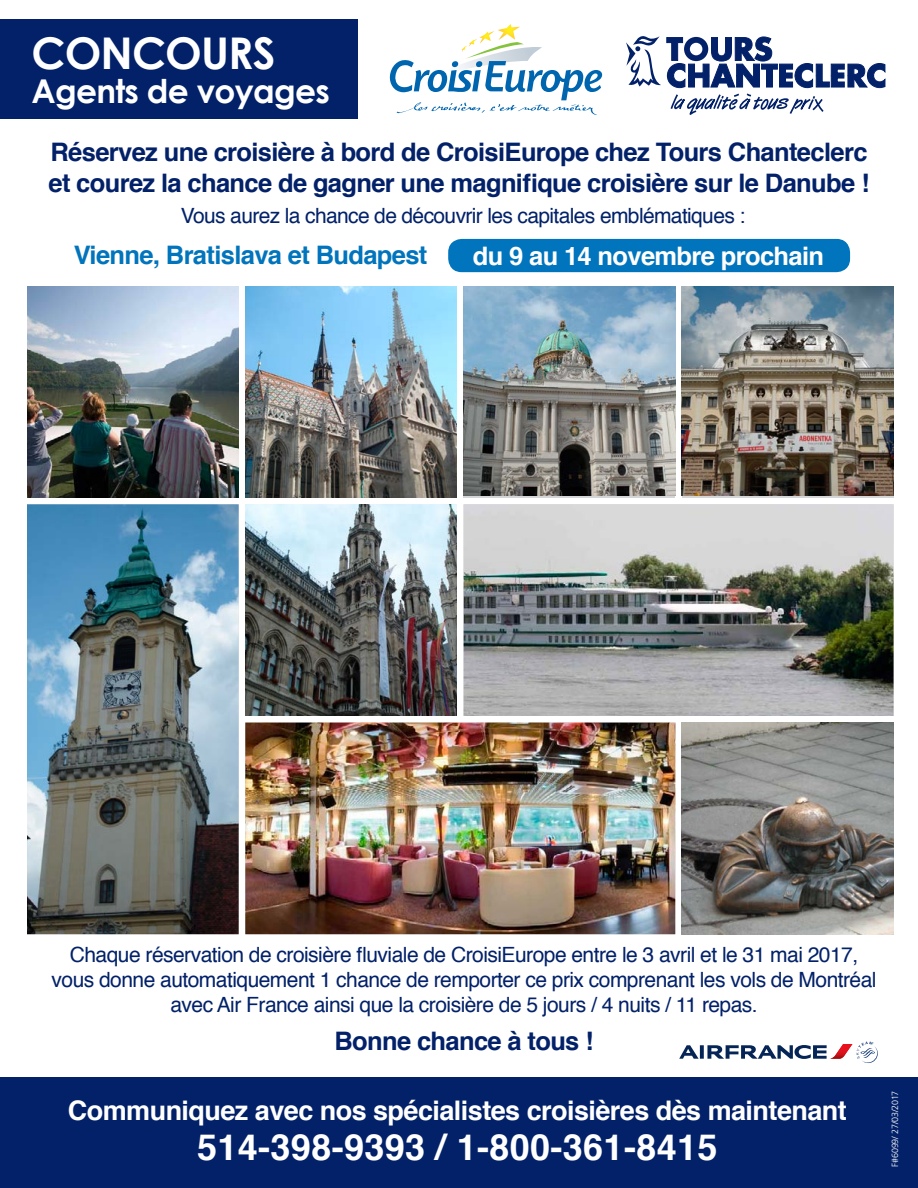
<style>
.page{position:relative;width:918px;height:1188px;background:#fff}
.page>*{position:absolute;margin:0;border:0;box-sizing:border-box;transform-origin:0 0}
.t1{font:700 43.8px "Century Gothic";letter-spacing:-.02em;color:#fff}
.t2{font:700 36px "Helvetica";letter-spacing:.01em;color:#fff}
.t3{font:700 32.85px "Century Gothic";letter-spacing:-.02em;color:#fff}
.t4{font:700 27px "Helvetica";letter-spacing:-.02em;color:#fff}
.t5{font:700 25.5px/30.6px "Helvetica";letter-spacing:-.025em;color:#022169}
.t6{font:700 25.5px "Helvetica";letter-spacing:-.025em;color:#0074bc}
.t7{font:700 25.5px "Helvetica";letter-spacing:-.025em;color:#fff}
.t8{font:21px/25.2px "Helvetica";letter-spacing:-.025em;color:#022169;text-align:center}
.t9{font:300 9px "Frutiger";letter-spacing:-.02em;color:#fff}
</style>
<div class="page">
<div style="left:0;top:1077px;width:918px;height:111px;background:#022169"></div>
<svg style="left:626px;top:36px;width:260px;height:79px"></svg>
<svg style="left:390px;top:24px;width:212px;height:91px"></svg>
<svg style="left:679px;top:1042px;width:199px;height:21px"></svg>
<img style="left:27px;top:286px;width:212px;height:212px">
<img style="left:245px;top:286px;width:212px;height:212px">
<img style="left:464px;top:286px;width:211px;height:210px">
<img style="left:682px;top:286px;width:212px;height:210px">
<img style="left:245px;top:504px;width:212px;height:212px">
<img style="left:464px;top:504px;width:430px;height:212px">
<img style="left:27px;top:504px;width:212px;height:430px">
<img style="left:245px;top:723px;width:430px;height:211px">
<img style="left:682px;top:723px;width:212px;height:211px">
<div style="left:0;top:20px;width:357px;height:99px;background:#022169"></div>
<div style="left:448px;top:239px;width:402px;height:33px;background:#0074bc;border-radius:14px"></div>
<h1 class="t1" style="left:31px;top:25px;width:246px">Concours</h1>
<h3 class="t3" style="left:31px;top:70px;width:300px">Agents de voyages</h3>
<p class="t5" style="left:48px;top:137px;width:823px">Réservez une croisière à bord de CroisiEurope chez Tours Chanteclerc et courez la chance de gagner une magnifique croisière sur le Danube !</p>
<p class="t8" style="left:181px;top:203px;width:566px">Vous aurez la chance de découvrir les capitales emblématiques :</p>
<p class="t6" style="left:74px;top:235px;width:355px">Vienne, Bratislava et Budapest</p>
<p class="t7" style="left:473px;top:235px;width:353px">du 9 au 14 novembre prochain</p>
<p class="t8" style="left:52px;top:942px;width:827px">Chaque réservation de croisière fluviale de CroisiEurope entre le 3 avril et le 31 mai 2017, vous donne automatiquement 1 chance de remporter ce prix comprenant les vols de Montréal avec Air France ainsi que la croisière de 5 jours / 4 nuits / 11 repas.</p>
<p class="t5" style="left:334px;top:1026px;width:261px">Bonne chance à tous !</p>
<p class="t4" style="left:68px;top:1089px;width:780px">Communiquez avec nos spécialistes croisières dès maintenant</p>
<h2 class="t2" style="left:197px;top:1118px;width:522px">514-398-9393 / 1-800-361-8415</h2>
<p class="t9" style="left:890px;top:1167px;width:77px;rotate:-90deg">F#6099/ 27/03/2017</p>
</div>
